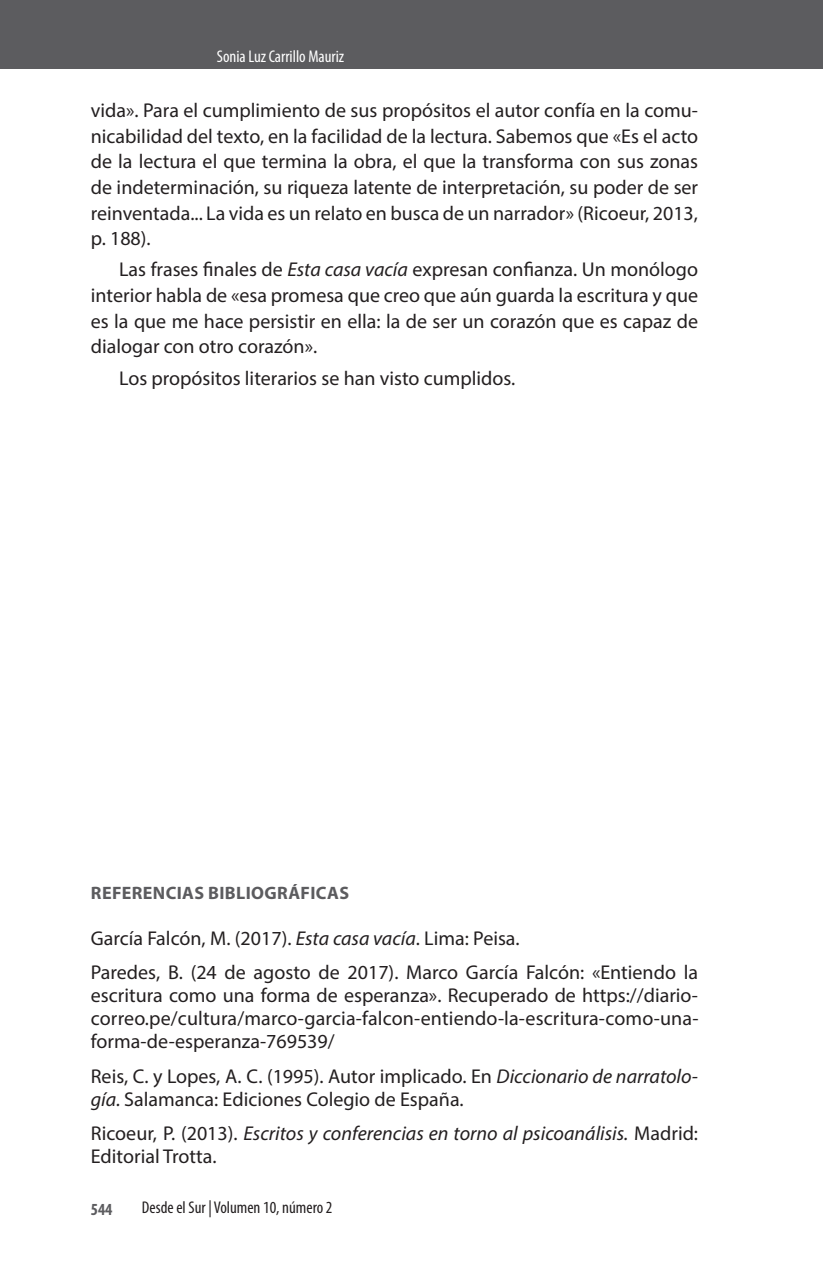
<style>
.page{position:relative;width:823px;height:1265px;background:#fff}
.page>*{position:absolute;margin:0;border:0;box-sizing:border-box;transform-origin:0 0}
.PARRAFOS{font:20px/25.6px "Myriad Pro";color:#231f20;text-align:justify}
.TEXTO_BIBLIOGRAFIA{font:20px/23px "Myriad Pro";color:#231f20;text-align:justify}
.TEXTO_BIBLIOGRAFIA-2{font:italic 20px/23px "Myriad Pro";color:#231f20}
.REFERENCIAS_BIBLIO{font:700 18px "Myriad Pro";letter-spacing:.02em;color:#5c5c5f}
.t1{font:condensed 17px "Myriad Pro";color:#231f20}
.PARRAFOS-2{font:condensed 17px "Myriad Pro";color:#fff}
.t2{font:700 condensed 17px "Myriad Pro";color:#5c5c5f}
.s1{font-style:italic}
.s2{font-style:normal}
</style>
<div class="page">
<div style="left:0;top:0;width:822px;height:68px;background:#5c5c5f"></div>
<hr style="left:822px;top:102px;width:1px;height:176px;background:#5c5c5f">
<p class="PARRAFOS-2" style="left:217px;top:46px;width:129px">Sonia Luz Carrillo Mauriz</p>
<p class="PARRAFOS" style="left:91px;top:97px;width:608px">vida». Para el cumplimiento de sus propósitos el autor confía en la comu&shy;nicabilidad del texto, en la facilidad de la lectura. Sabemos que «Es el acto de la lectura el que termina la obra, el que la transforma con sus zonas de indeterminación, su riqueza latente de interpretación, su poder de ser reinventada... La vida es un relato en busca de un narrador» (Ricoeur, 2013, p. 188).</p>
<p class="PARRAFOS" style="left:91px;top:256px;width:608px;text-indent:28px">Las frases finales de <span class="s1">Esta casa vacía</span> expresan confianza. Un monólogo interior habla de «esa promesa que creo que aún guarda la escritura y que es la que me hace persistir en ella: la de ser un corazón que es capaz de dialogar con otro corazón».</p>
<p class="PARRAFOS" style="left:119px;top:365px;width:397px">Los propósitos literarios se han visto cumplidos.</p>
<p class="REFERENCIAS_BIBLIO" style="left:91px;top:881px;width:259px">REFERENCIAS BIBLIOGRÁFICAS</p>
<p class="TEXTO_BIBLIOGRAFIA" style="left:91px;top:926px;width:430px">García Falcón, M. (2017). <span class="s1">Esta casa vacía</span>. Lima: Peisa.</p>
<p class="TEXTO_BIBLIOGRAFIA" style="left:91px;top:960px;width:608px">Paredes, B. (24 de agosto de 2017). Marco García Falcón: «Entiendo la escritura como una forma de esperanza». Recuperado de https://diario&shy;correo.pe/cultura/marco-garcia-falcon-entiendo-la-escritura-como-una&shy;forma-de-esperanza-769539/</p>
<p class="TEXTO_BIBLIOGRAFIA" style="left:91px;top:1063px;width:608px">Reis, C. y Lopes, A. C. (1995). Autor implicado. En <span class="s1">Diccionario de narratolo&shy;gía.</span> Salamanca: Ediciones Colegio de España.</p>
<p class="TEXTO_BIBLIOGRAFIA-2" style="left:91px;top:1121px;width:608px"><span class="s2">Ricoeur, P. (2013).</span> Escritos y conferencias en torno al psicoanálisis. <span class="s2">Madrid:<br>Editorial Trotta.</span></p>
<p class="t2" style="left:91px;top:1198px;width:23px">544</p>
<p class="t1" style="left:142px;top:1196px;width:192px">Desde el Sur | Volumen 10, número 2</p>
</div>
